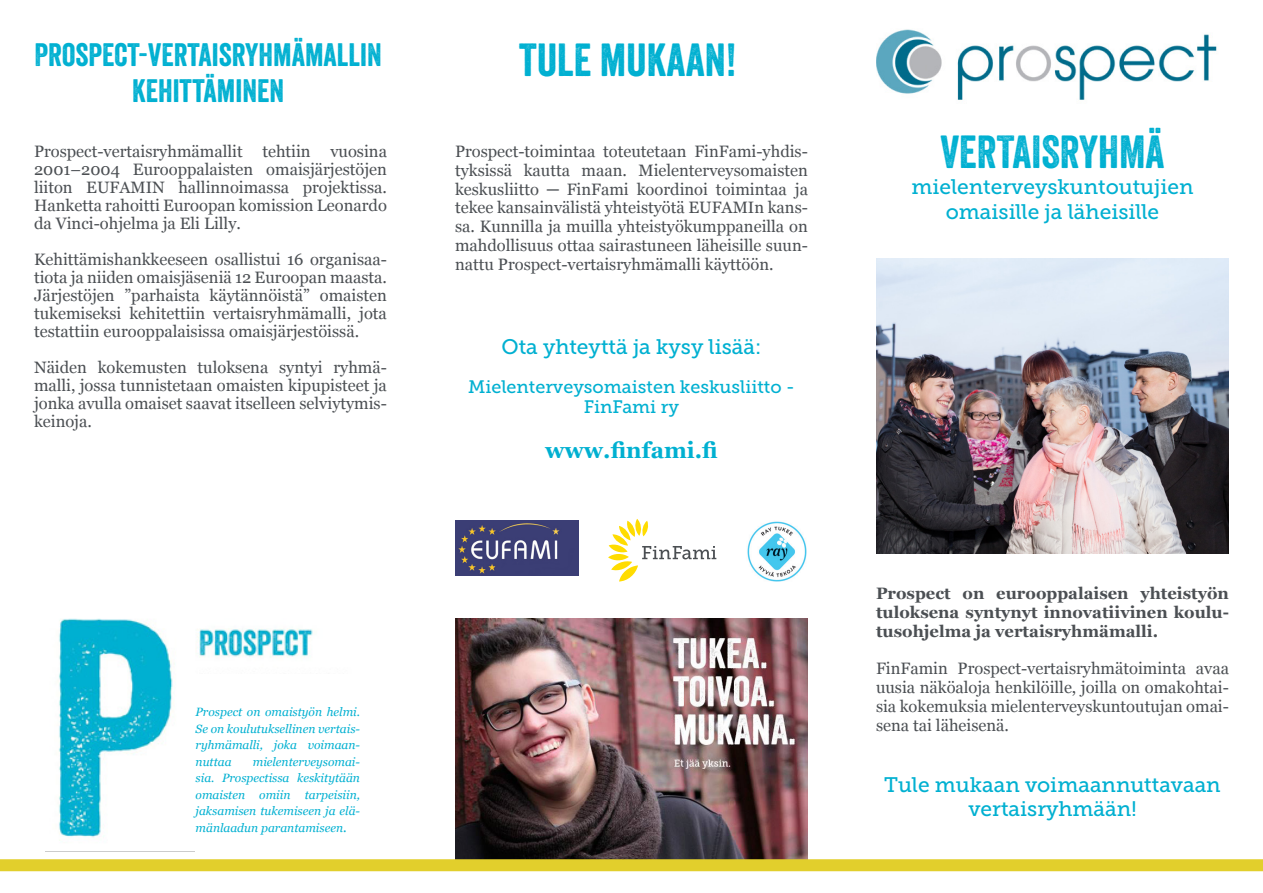
<style>
.page{position:relative;width:1263px;height:893px;background:#fff}
.page>*{position:absolute;margin:0;border:0;box-sizing:border-box;transform-origin:0 0}
.t1{font:45px "Veneer";color:#00b0d1}
.t2{font:31.5px "Veneer";color:#00b0d1}
.t3{font:700 22.5px "Georgia";color:#00b0d1}
.t4{font:21px/24px "Museo Slab 500";color:#00b0d1;text-align:center}
.t5{font:18px/19.8px "Museo Slab 500";color:#00b0d1;text-align:center}
.t6{font:16.5px/18px "Georgia";color:#4b4f53;text-align:justify}
.t7{font:700 16.5px/18.8px "Georgia";color:#4b4f53;text-align:justify}
.t8{font:italic 12px/16.5px "Georgia";color:#00b0d1;text-align:justify}
.s1{font-size:13.5px}
</style>
<div class="page">
<img style="left:876px;top:258px;width:353px;height:296px">
<img style="left:455px;top:619px;width:353px;height:240px">
<img style="left:46px;top:618px;width:267px;height:234px">
<img style="left:876px;top:29px;width:341px;height:71px">
<div style="left:196px;top:675px;width:206px;height:218px;background:#fff"></div>
<div style="left:0;top:859px;width:1263px;height:12px;background:#e2cf2c"></div>
<img style="left:455px;top:521px;width:124px;height:54px">
<svg style="left:608px;top:519px;width:108px;height:62px"></svg>
<img style="left:747px;top:521px;width:60px;height:61px">
<p class="t2" style="left:34px;top:35px;width:349px">PROSPECT-VERTAISRYHMÄMALLIN</p>
<p class="t2" style="left:132px;top:71px;width:154px">KEHITTÄMINEN</p>
<p class="t6" style="left:34px;top:143px;width:354px">Prospect-vertaisryhmämallit tehtiin vuosina 2001–2004 Eurooppalaisten omaisjärjestöjen liiton EUFAMIN hallinnoimassa projektissa.<br>Hanketta rahoitti Euroopan komission Leonardo da Vinci-ohjelma ja Eli Lilly.</p>
<p class="t6" style="left:34px;top:251px;width:354px">Kehittämishankkeeseen osallistui 16 organisaa&shy;tiota ja niiden omaisjäseniä 12 Euroopan maasta.<br>Järjestöjen ”parhaista käytännöistä” omaisten tukemiseksi kehitettiin vertaisryhmämalli, jota testattiin eurooppalaisissa omaisjärjestöissä.</p>
<p class="t6" style="left:34px;top:359px;width:354px">Näiden kokemusten tuloksena syntyi ryhmä&shy;malli, jossa tunnistetaan omaisten kipupisteet ja jonka avulla omaiset saavat itselleen selviytymis&shy;keinoja.</p>
<p class="t8" style="left:196px;top:704px;width:166px">Prospect on omaistyön helmi.<br>Se on koulutuksellinen vertais&shy;ryhmämalli, joka voimaan&shy;nuttaa</p>
<p class="t8" style="left:196px;top:754px;width:166px;text-indent:57px">mielenterveysomai&shy;sia. Prospectissa keskitytään omaisten omiin tarpeisiin, jaksamisen tukemiseen ja elä&shy;mänlaadun parantamiseen<span class="s1">.</span></p>
<p class="t1" style="left:519px;top:32px;width:219px">TULE MUKAAN!</p>
<p class="t6" style="left:455px;top:142px;width:354px;line-height:18.8px">Prospect-toimintaa toteutetaan FinFami-yhdis&shy;tyksissä kautta maan. Mielenterveysomaisten keskusliitto ─ FinFami koordinoi toimintaa ja tekee kansainvälistä yhteistyötä EUFAMIn kans&shy;sa. Kunnilla ja muilla yhteistyökumppaneilla on mahdollisuus ottaa sairastuneen läheisille suun&shy;nattu Prospect-vertaisryhmämalli käyttöön.</p>
<p class="t4" style="left:501px;top:335px;width:262px">Ota yhteyttä ja kysy lisää:</p>
<p class="t5" style="left:468px;top:377px;width:328px">Mielenterveysomaisten keskusliitto -<br>FinFami ry</p>
<p class="t3" style="left:545px;top:435px;width:174px">www.finfami.fi</p>
<p class="t1" style="left:940px;top:125px;width:226px">VERTAISRYHMÄ</p>
<p class="t4" style="left:911px;top:175px;width:283px">mielenterveyskuntoutujien</p>
<p class="t4" style="left:946px;top:200px;width:215px">omaisille ja läheisille</p>
<p class="t7" style="left:876px;top:584px;width:354px">Prospect on eurooppalaisen yhteistyön tuloksena syntynyt innovatiivinen koulu&shy;tusohjelma ja vertaisryhmämalli.</p>
<p class="t6" style="left:876px;top:660px;width:354px;line-height:18.8px">FinFamin Prospect-vertaisryhmätoiminta avaa uusia näköaloja henkilöille, joilla on omakohtai&shy;sia kokemuksia mielenterveyskuntoutujan omai&shy;sena tai läheisenä.</p>
<p class="t4" style="left:884px;top:773px;width:338px">Tule mukaan voimaannuttavaan vertaisryhmään!</p>
</div>
